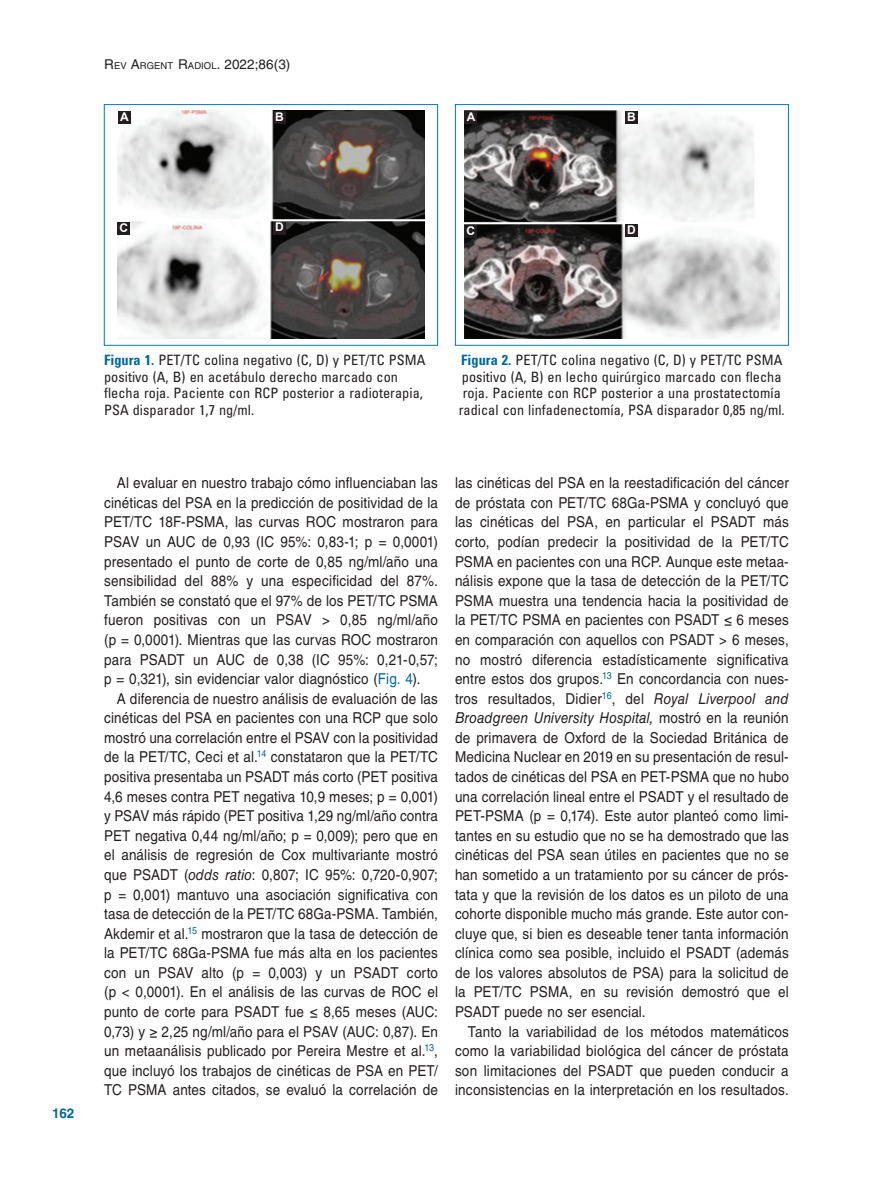
<style>
.page{position:relative;width:893px;height:1191px;background:#fff}
.page>*{position:absolute;margin:0;border:0;box-sizing:border-box;transform-origin:0 0}
.TX{font:15px/19.5px "Helvetica LT Std";letter-spacing:.01em;color:#231f20;text-align:justify;scale:.9 1}
.FGC{font:condensed 14.25px/16.5px "Univers LT Std";letter-spacing:.005em;color:#231f20}
.t1{font:13.5px "Helvetica LT Std";letter-spacing:.005em;color:#231f20}
.t2{font:700 13.5px "Helvetica LT Std";color:#00679d}
.LABEL{font:700 12px "Arial";color:#fff}
.s1{font-size:9.45px}
.s2{font-weight:700;color:#00679d}
.s3{color:#00679d}
.s4{font-style:italic}
</style>
<div class="page">
<img style="left:465px;top:111px;width:314px;height:228px">
<div style="left:455px;top:104px;width:334px;height:242px;border:1px solid #007bc2"></div>
<div style="left:465px;top:111px;width:12px;height:13px;background:#231f20"></div>
<div style="left:465px;top:225px;width:12px;height:13px;background:#231f20"></div>
<div style="left:625px;top:111px;width:13px;height:13px;background:#231f20"></div>
<div style="left:625px;top:225px;width:13px;height:12px;background:#231f20"></div>
<img style="left:118px;top:111px;width:306px;height:228px">
<div style="left:104px;top:104px;width:334px;height:242px;border:1px solid #007bc2"></div>
<div style="left:118px;top:111px;width:13px;height:13px;background:#231f20"></div>
<div style="left:118px;top:222px;width:12px;height:13px;background:#231f20"></div>
<div style="left:273px;top:111px;width:13px;height:13px;background:#231f20"></div>
<div style="left:273px;top:222px;width:13px;height:12px;background:#231f20"></div>
<p class="t1" style="left:104px;top:57px;width:188px">R<span class="s1">EV</span> A<span class="s1">RGENT</span> R<span class="s1">ADIOL</span>. 2022;86(3)</p>
<p class="LABEL" style="left:120px;top:108px;width:10px">A</p>
<p class="LABEL" style="left:275px;top:108px;width:10px">B</p>
<p class="LABEL" style="left:467px;top:108px;width:10px">A</p>
<p class="LABEL" style="left:627px;top:108px;width:10px">B</p>
<p class="LABEL" style="left:120px;top:219px;width:10px">C</p>
<p class="LABEL" style="left:275px;top:219px;width:10px">D</p>
<p class="LABEL" style="left:467px;top:222px;width:10px">C</p>
<p class="LABEL" style="left:627px;top:221px;width:10px">D</p>
<p class="t2" style="left:52px;top:1104px;width:24px">162</p>
<p class="FGC" style="left:104px;top:351px;width:323px"><span class="s2">Figura 1.</span> PET/TC colina negativo (C, D) y PET/TC PSMA positivo (A, B) en acetábulo derecho marcado con flecha roja. Paciente con RCP posterior a radioterapia, PSA disparador 1,7 ng/ml.</p>
<p class="FGC" style="left:459px;top:351px;width:328px"><span class="s2">Figura 2.</span> PET/TC colina negativo (C, D) y PET/TC PSMA positivo (A, B) en lecho quirúrgico marcado con flecha roja. Paciente con RCP posterior a una prostatectomía radical con linfadenectomía, PSA disparador 0,85 ng/ml.</p>
<p class="TX" style="left:104px;top:473px;width:372px;text-indent:13px">Al evaluar en nuestro trabajo cómo influenciaban las cinéticas del PSA en la predicción de positividad de la PET/TC 18F-PSMA, las curvas ROC mostraron para PSAV un AUC de 0,93 (IC 95%: 0,83-1; p = 0,0001) presentado el punto de corte de 0,85 ng/ml/año una sensibilidad del 88% y una especificidad del 87%.<br>También se constató que el 97% de los PET/TC PSMA fueron positivas con un PSAV &gt; 0,85 ng/ml/año (p = 0,0001). Mientras que las curvas ROC mostraron para PSADT un AUC de 0,38 (IC 95%: 0,21-0,57; p = 0,321), sin evidenciar valor diagnóstico (<span class="s3">Fig. 4</span>).</p>
<p class="TX" style="left:104px;top:688px;width:372px;text-indent:13px">A diferencia de nuestro análisis de evaluación de las cinéticas del PSA en pacientes con una RCP que solo mostró una correlación entre el PSAV con la positividad de la PET/TC, Ceci et al.<sup>14</sup> constataron que la PET/TC positiva presentaba un PSADT más corto (PET positiva 4,6 meses contra PET negativa 10,9 meses; p = 0,001) y PSAV más rápido (PET positiva 1,29 ng/ml/año contra PET negativa 0,44 ng/ml/año; p = 0,009); pero que en el análisis de regresión de Cox multivariante mostró que PSADT (<span class="s4">odds ratio</span>: 0,807; IC 95%: 0,720-0,907; p = 0,001) mantuvo una asociación significativa con tasa de detección de la PET/TC 68Ga-PSMA. También, Akdemir et al.<sup>15</sup> mostraron que la tasa de detección de la PET/TC 68Ga-PSMA fue más alta en los pacientes con un PSAV alto (p = 0,003) y un PSADT corto (p &lt; 0,0001). En el análisis de las curvas de ROC el punto de corte para PSADT fue ≤ 8,65 meses (AUC:<br>0,73) y ≥ 2,25 ng/ml/año para el PSAV (AUC: 0,87). En un metaanálisis publicado por Pereira Mestre et al.<sup>13</sup>, que incluyó los trabajos de cinéticas de PSA en PET/ TC PSMA antes citados, se evaluó la correlación de</p>
<p class="TX" style="left:455px;top:473px;width:372px">las cinéticas del PSA en la reestadificación del cáncer de próstata con PET/TC 68Ga-PSMA y concluyó que las cinéticas del PSA, en particular el PSADT más corto, podían predecir la positividad de la PET/TC PSMA en pacientes con una RCP. Aunque este metaa&shy;nálisis expone que la tasa de detección de la PET/TC PSMA muestra una tendencia hacia la positividad de la PET/TC PSMA en pacientes con PSADT ≤ 6 meses en comparación con aquellos con PSADT &gt; 6 meses, no mostró diferencia estadísticamente significativa entre estos dos grupos.<sup>13</sup> En concordancia con nues&shy;tros resultados, Didier<sup>16</sup>, del <span class="s4">Royal Liverpool and Broadgreen University Hospital,</span> mostró en la reunión de primavera de Oxford de la Sociedad Británica de Medicina Nuclear en 2019 en su presentación de resul&shy;tados de cinéticas del PSA en PET-PSMA que no hubo una correlación lineal entre el PSADT y el resultado de PET-PSMA (p = 0,174). Este autor planteó como limi&shy;tantes en su estudio que no se ha demostrado que las cinéticas del PSA sean útiles en pacientes que no se han sometido a un tratamiento por su cáncer de prós&shy;tata y que la revisión de los datos es un piloto de una cohorte disponible mucho más grande. Este autor con&shy;cluye que, si bien es deseable tener tanta información clínica como sea posible, incluido el PSADT (además de los valores absolutos de PSA) para la solicitud de la PET/TC PSMA, en su revisión demostró que el PSADT puede no ser esencial.</p>
<p class="TX" style="left:455px;top:1021px;width:372px;text-indent:13px">Tanto la variabilidad de los métodos matemáticos como la variabilidad biológica del cáncer de próstata son limitaciones del PSADT que pueden conducir a inconsistencias en la interpretación en los resultados.</p>
</div>
